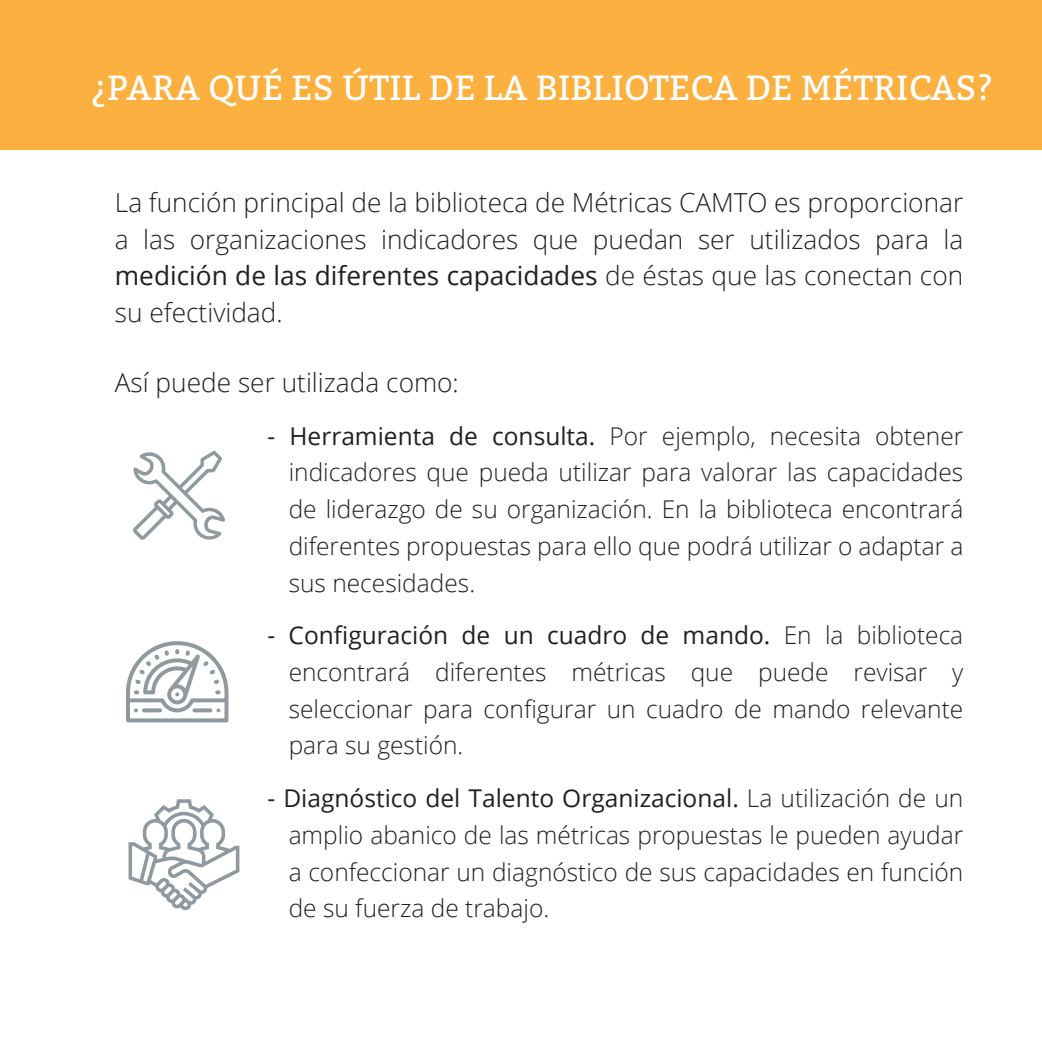
<style>
.page{position:relative;width:1042px;height:1042px;background:#fff}
.page>*{position:absolute;margin:0;border:0;box-sizing:border-box;transform-origin:0 0}
.t1{font:35px "Bitter";color:#fff}
.t2{font:300 26.25px/36.8px "Open Sans";color:#231f20;text-align:justify}
.t3{font:300 24.5px/36.8px "Open Sans";color:#231f20;text-align:justify}
.s1{font-weight:400}
</style>
<div class="page">
<div style="left:0;top:0;width:1042px;height:149px;background:#fbb03f"></div>
<svg style="left:133px;top:451px;width:92px;height:89px"></svg>
<svg style="left:128px;top:799px;width:111px;height:111px"></svg>
<svg style="left:126px;top:641px;width:102px;height:81px"></svg>
<h1 class="t1" style="left:91px;top:63px;width:904px">¿PARA QUÉ ES ÚTIL DE LA BIBLIOTECA DE MÉTRICAS?</h1>
<p class="t2" style="left:115px;top:183px;width:850px">La función principal de la biblioteca de Métricas CAMTO es proporcionar a las organizaciones indicadores que puedan ser utilizados para la <span class="s1">medición de las diferentes capacidades</span> de éstas que las conectan con su efectividad.</p>
<p class="t2" style="left:115px;top:363px;width:345px">Así puede ser utilizada como:</p>
<p class="t3" style="left:289px;top:417px;width:676px;text-indent:-21px"><span class="s1">- Herramienta de consulta.</span> Por ejemplo, necesita obtener indicadores que pueda utilizar para valorar las capacidades de liderazgo de su organización. En la biblioteca encontrará diferentes propuestas para ello que podrá utilizar o adaptar a sus necesidades.</p>
<p class="t3" style="left:289px;top:616px;width:676px;text-indent:-21px"><span class="s1">- Configuración de un cuadro de mando.</span> En la biblioteca encontrará diferentes métricas que puede revisar y seleccionar para configurar un cuadro de mando relevante para su gestión.</p>
<p class="t3" style="left:289px;top:779px;width:676px;text-indent:-21px"><span class="s1">- Diagnóstico del Talento Organizacional.</span> La utilización de un amplio abanico de las métricas propuestas le pueden ayudar a confeccionar un diagnóstico de sus capacidades en función de su fuerza de trabajo.</p>
</div>
